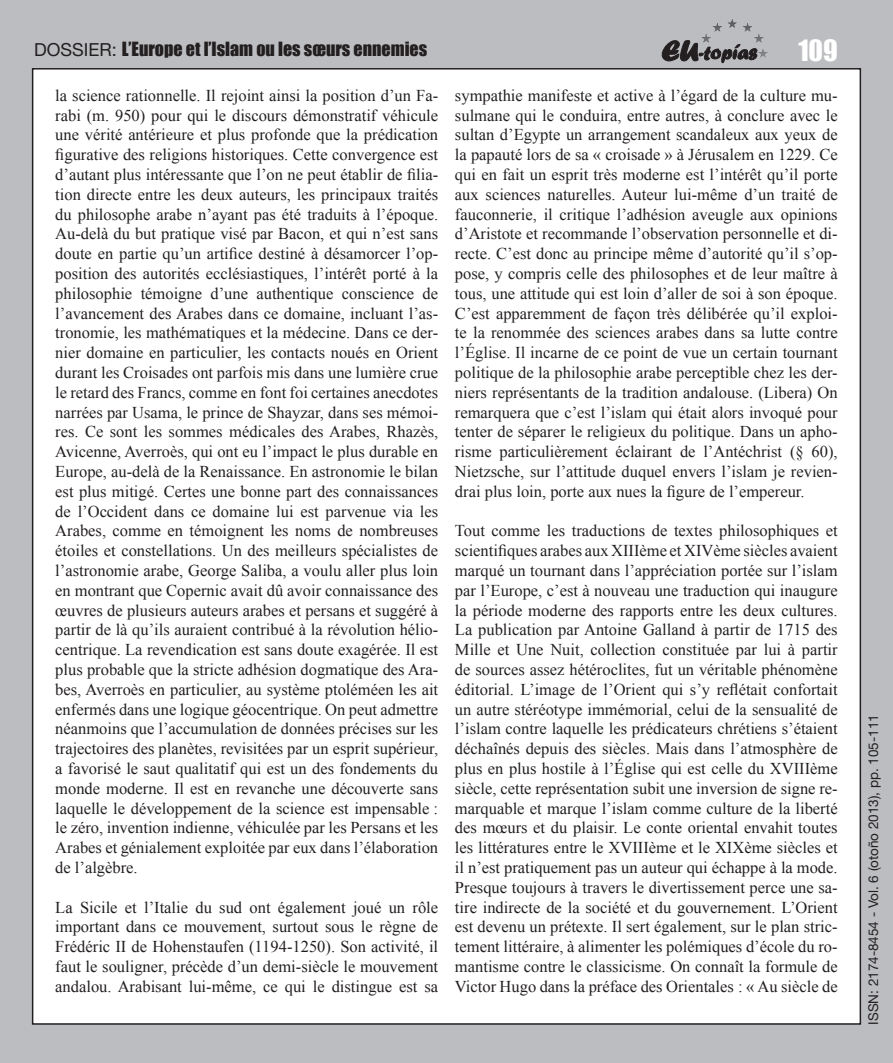
<style>
.page{position:relative;width:893px;height:1063px;background:#bcbdc0}
.page>*{position:absolute;margin:0;border:0;box-sizing:border-box;transform-origin:0 0}
.t1{font:27px "Impact";color:#fff}
.t2{font:18px "Impact";color:#231f20}
.t3{font:16.5px/19.8px "Times New Roman";color:#231f20;text-align:justify}
.t4{font:13.5px "Helvetica Neue";color:#231f20}
.s1{font-family:"Helvetica Neue"}
</style>
<div class="page">
<div style="left:33px;top:69px;width:827px;height:955px;background:#fff"></div>
<svg style="left:662px;top:40px;width:94px;height:23px"></svg>
<hr style="left:701px;top:19px;width:67px;height:1px;background:#58595b">
<hr style="left:701px;top:20px;width:67px;height:1px;background:#59595c">
<hr style="left:701px;top:21px;width:67px;height:1px;background:#5a5a5d">
<hr style="left:701px;top:22px;width:67px;height:1px;background:#5c5c5f">
<hr style="left:701px;top:23px;width:67px;height:1px;background:#5d5d60">
<hr style="left:701px;top:24px;width:67px;height:1px;background:#5f5f62">
<hr style="left:701px;top:25px;width:67px;height:1px;background:#606063">
<hr style="left:701px;top:26px;width:67px;height:1px;background:#626265">
<hr style="left:701px;top:27px;width:67px;height:1px;background:#636366">
<hr style="left:701px;top:28px;width:67px;height:1px;background:#646467">
<hr style="left:701px;top:29px;width:67px;height:1px;background:#656568">
<hr style="left:701px;top:30px;width:67px;height:1px;background:#666669">
<hr style="left:701px;top:31px;width:67px;height:1px;background:#67676a">
<hr style="left:701px;top:32px;width:67px;height:1px;background:#68686b">
<hr style="left:701px;top:33px;width:67px;height:1px;background:#696a6d">
<hr style="left:701px;top:34px;width:67px;height:1px;background:#6a6b6e">
<hr style="left:701px;top:35px;width:67px;height:1px;background:#6c6c6f">
<hr style="left:701px;top:36px;width:67px;height:1px;background:#6c6d70">
<hr style="left:701px;top:37px;width:67px;height:1px;background:#6e6f72">
<hr style="left:701px;top:38px;width:67px;height:1px;background:#6f7073">
<hr style="left:701px;top:39px;width:67px;height:1px;background:#707174">
<hr style="left:701px;top:40px;width:67px;height:1px;background:#717275">
<hr style="left:701px;top:41px;width:67px;height:1px;background:#727376">
<hr style="left:701px;top:42px;width:67px;height:1px;background:#737477">
<hr style="left:701px;top:43px;width:67px;height:1px;background:#747578">
<hr style="left:701px;top:44px;width:67px;height:1px;background:#75777a">
<hr style="left:701px;top:45px;width:67px;height:1px;background:#76787b">
<hr style="left:701px;top:46px;width:67px;height:1px;background:#78797c">
<hr style="left:701px;top:47px;width:67px;height:1px;background:#787a7d">
<hr style="left:701px;top:48px;width:67px;height:1px;background:#7a7c7f">
<hr style="left:701px;top:49px;width:67px;height:1px;background:#7b7d80">
<hr style="left:701px;top:50px;width:67px;height:1px;background:#7b7d80">
<hr style="left:701px;top:51px;width:67px;height:1px;background:#7d7f82">
<hr style="left:701px;top:52px;width:67px;height:1px;background:#7e8083">
<hr style="left:701px;top:53px;width:67px;height:1px;background:#7f8184">
<hr style="left:701px;top:54px;width:67px;height:1px;background:#818386">
<hr style="left:701px;top:55px;width:67px;height:1px;background:#818386">
<hr style="left:701px;top:56px;width:67px;height:1px;background:#828487">
<hr style="left:701px;top:57px;width:67px;height:1px;background:#848689">
<p class="t2" style="left:34px;top:35px;width:395px"><span class="s1">DOSSIER:</span> L’Europe et l’Islam ou les sœurs ennemies</p>
<h1 class="t1" style="left:798px;top:29px;width:41px">109</h1>
<p class="t3" style="left:55px;top:85px;width:384px">la science rationnelle. Il rejoint ainsi la position d’un Fa&shy;rabi (m. 950) pour qui le discours démonstratif véhicule une vérité antérieure et plus profonde que la prédication figurative des religions historiques. Cette convergence est d’autant plus intéressante que l’on ne peut établir de filia&shy;tion directe entre les deux auteurs, les principaux traités du philosophe arabe n’ayant pas été traduits à l’époque.<br>Au-delà du but pratique visé par Bacon, et qui n’est sans doute en partie qu’un artifice destiné à désamorcer l’op&shy;position des autorités ecclésiastiques, l’intérêt porté à la philosophie témoigne d’une authentique conscience de l’avancement des Arabes dans ce domaine, incluant l’as&shy;tronomie, les mathématiques et la médecine. Dans ce der&shy;nier domaine en particulier, les contacts noués en Orient durant les Croisades ont parfois mis dans une lumière crue le retard des Francs, comme en font foi certaines anecdotes narrées par Usama, le prince de Shayzar, dans ses mémoi&shy;res. Ce sont les sommes médicales des Arabes, Rhazès, Avicenne, Averroès, qui ont eu l’impact le plus durable en Europe, au-delà de la Renaissance. En astronomie le bilan est plus mitigé. Certes une bonne part des connaissances de l’Occident dans ce domaine lui est parvenue via les Arabes, comme en témoignent les noms de nombreuses étoiles et constellations. Un des meilleurs spécialistes de l’astronomie arabe, George Saliba, a voulu aller plus loin en montrant que Copernic avait dû avoir connaissance des œuvres de plusieurs auteurs arabes et persans et suggéré à partir de là qu’ils auraient contribué à la révolution hélio&shy;centrique. La revendication est sans doute exagérée. Il est plus probable que la stricte adhésion dogmatique des Ara&shy;bes, Averroès en particulier, au système ptoléméen les ait enfermés dans une logique géocentrique. On peut admettre néanmoins que l’accumulation de données précises sur les trajectoires des planètes, revisitées par un esprit supérieur, a favorisé le saut qualitatif qui est un des fondements du monde moderne. Il est en revanche une découverte sans laquelle le développement de la science est impensable : le zéro, invention indienne, véhiculée par les Persans et les Arabes et génialement exploitée par eux dans l’élaboration de l’algèbre.</p>
<p class="t3" style="left:55px;top:897px;width:384px">La Sicile et l’Italie du sud ont également joué un rôle important dans ce mouvement, surtout sous le règne de Frédéric II de Hohenstaufen (1194-1250). Son activité, il faut le souligner, précède d’un demi-siècle le mouvement andalou. Arabisant lui-même, ce qui le distingue est sa</p>
<p class="t3" style="left:455px;top:85px;width:384px">sympathie manifeste et active à l’égard de la culture mu&shy;sulmane qui le conduira, entre autres, à conclure avec le sultan d’Egypte un arrangement scandaleux aux yeux de la papauté lors de sa « croisade » à Jérusalem en 1229. Ce qui en fait un esprit très moderne est l’intérêt qu’il porte aux sciences naturelles. Auteur lui-même d’un traité de fauconnerie, il critique l’adhésion aveugle aux opinions d’Aristote et recommande l’observation personnelle et di&shy;recte. C’est donc au principe même d’autorité qu’il s’op&shy;pose, y compris celle des philosophes et de leur maître à tous, une attitude qui est loin d’aller de soi à son époque.<br>C’est apparemment de façon très délibérée qu’il exploi&shy;te la renommée des sciences arabes dans sa lutte contre l’Église. Il incarne de ce point de vue un certain tournant politique de la philosophie arabe perceptible chez les der&shy;niers représentants de la tradition andalouse. (Libera) On remarquera que c’est l’islam qui était alors invoqué pour tenter de séparer le religieux du politique. Dans un apho&shy;risme particulièrement éclairant de l’Antéchrist (§ 60), Nietzsche, sur l’attitude duquel envers l’islam je revien&shy;drai plus loin, porte aux nues la figure de l’empereur.</p>
<p class="t3" style="left:455px;top:521px;width:384px">Tout comme les traductions de textes philosophiques et scientifiques arabes aux XIIIème et XIVème siècles avaient marqué un tournant dans l’appréciation portée sur l’islam par l’Europe, c’est à nouveau une traduction qui inaugure la période moderne des rapports entre les deux cultures.<br>La publication par Antoine Galland à partir de 1715 des Mille et Une Nuit, collection constituée par lui à partir de sources assez hétéroclites, fut un véritable phénomène éditorial. L’image de l’Orient qui s’y reflétait confortait un autre stéréotype immémorial, celui de la sensualité de l’islam contre laquelle les prédicateurs chrétiens s’étaient déchaînés depuis des siècles. Mais dans l’atmosphère de plus en plus hostile à l’Église qui est celle du XVIIIème siècle, cette représentation subit une inversion de signe re&shy;marquable et marque l’islam comme culture de la liberté des mœurs et du plaisir. Le conte oriental envahit toutes les littératures entre le XVIIIème et le XIXème siècles et il n’est pratiquement pas un auteur qui échappe à la mode.<br>Presque toujours à travers le divertissement perce une sa&shy;tire indirecte de la société et du gouvernement. L’Orient est devenu un prétexte. Il sert également, sur le plan stric&shy;tement littéraire, à alimenter les polémiques d’école du ro&shy;mantisme contre le classicisme. On connaît la formule de Victor Hugo dans la préface des Orientales : « Au siècle de</p>
<p class="t4" style="left:865px;top:1025px;width:312px;rotate:-90deg">ISSN: 2174-8454 - Vol. 6 (otoño 2013), pp. 105-111</p>
</div>
